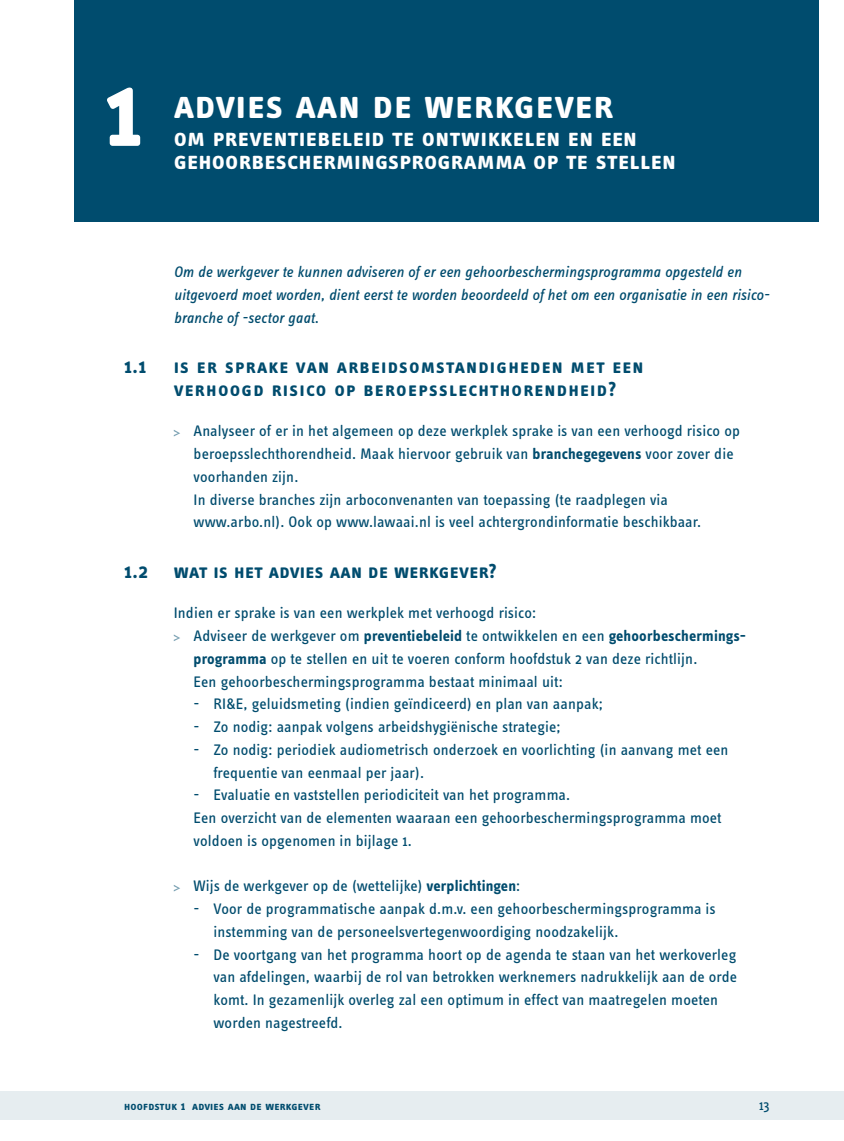
<style>
.page{position:relative;width:844px;height:1141px;background:#fff}
.page>*{position:absolute;margin:0;border:0;box-sizing:border-box;transform-origin:0 0}
.t1{font:105px "Info Text Bold Caps";color:#fff}
.t2{font:42px "Info Text Bold Caps";letter-spacing:.01em;color:#fff}
.t3{font:26.25px/22.8px "Info Text Bold Caps";letter-spacing:.005em;color:#fff}
.t4{font:21px/22.8px "Info Text Bold Caps";letter-spacing:.045em;color:#004c6e}
.t5{font:21px "Info Text Bold Caps";letter-spacing:.01em;color:#004c6e}
.t6{font:15.75px/22.8px "Info Text";letter-spacing:.01em;color:#004c6e}
.t7{font:italic 15.75px/22.8px "Info Text";letter-spacing:.01em;color:#004c6e}
.t8{font:14px "Info Text";color:#004c6e}
.t9{font:12.25px "Info Text Bold Caps";letter-spacing:.01em;color:#004c6e}
.s1{font-weight:700}
</style>
<div class="page">
<div style="left:0;top:1091px;width:843px;height:29px;background:#e6edf0"></div>
<div style="left:74px;top:0;width:745px;height:221px;background:#004c6e"></div>
<svg style="left:174px;top:430px;width:6px;height:6px"></svg>
<svg style="left:174px;top:634px;width:6px;height:7px"></svg>
<svg style="left:174px;top:885px;width:6px;height:6px"></svg>
<h1 class="t1" style="left:104px;top:51px;width:42px">1</h1>
<h2 class="t2" style="left:174px;top:80px;width:441px">advies aan de werkgever</h2>
<h3 class="t3" style="left:174px;top:126px;width:503px">om preventiebeleid te ontwikkelen en een gehoorbe-schermingsprogramma op te stellen</h3>
<p class="t7" style="left:174px;top:261px;width:597px">Om de werkgever te kunnen adviseren of er een gehoorbeschermingsprogramma opgesteld en uitgevoerd moet worden, dient eerst te worden beoordeeld of het om een organisatie in een risico&shy;branche of -sector gaat.</p>
<h3 class="t4" style="left:124px;top:355px;width:24px">1.1</h3>
<h3 class="t4" style="left:174px;top:355px;width:471px">is er sprake van arbeidsomstandigheden met een verhoogd risico op beroepsslechthorendheid?</h3>
<p class="t6" style="left:193px;top:420px;width:547px">Analyseer of er in het algemeen op deze werkplek sprake is van een verhoogd risico op beroepsslechthorendheid. Maak hiervoor gebruik van <span class="s1">branchegegevens</span> voor zover die voorhanden zijn.<br>In diverse branches zijn arboconvenanten van toepassing (te raadplegen via www.arbo.nl). Ook op www.lawaai.nl is veel achtergrondinformatie beschikbaar.</p>
<h3 class="t5" style="left:124px;top:559px;width:374px">1.2 wat is het advies aan de werkgever?</h3>
<p class="t6" style="left:193px;top:602px;width:554px;text-indent:-20px">Indien er sprake is van een werkplek met verhoogd risico:<br>Adviseer de werkgever om <span class="s1">preventiebeleid</span> te ontwikkelen en een <span class="s1">gehoorbeschermings&shy;programma</span> op te stellen en uit te voeren conform hoofdstuk 2 van deze richtlijn.<br>Een gehoorbeschermingsprogramma bestaat minimaal uit:</p>
<p class="t6" style="left:193px;top:693px;width:410px">- RI&amp;E, geluidsmeting (indien geïndiceerd) en plan van aanpak;</p>
<p class="t6" style="left:193px;top:716px;width:368px">- Zo nodig: aanpak volgens arbeidshygiënische strategie;</p>
<p class="t6" style="left:213px;top:738px;width:516px;text-indent:-20px">- Zo nodig: periodiek audiometrisch onderzoek en voorlichting (in aanvang met een frequentie van eenmaal per jaar).</p>
<p class="t6" style="left:193px;top:784px;width:529px">- Evaluatie en vaststellen periodiciteit van het programma.<br>Een overzicht van de elementen waaraan een gehoorbeschermingsprogramma moet voldoen is opgenomen in bijlage 1.</p>
<p class="t6" style="left:193px;top:875px;width:328px">Wijs de werkgever op de (wettelijke) <span class="s1">verplichtingen</span>:</p>
<p class="t6" style="left:213px;top:898px;width:503px;text-indent:-20px">- Voor de programmatische aanpak d.m.v. een gehoorbeschermingsprogramma is instemming van de personeelsvertegenwoordiging noodzakelijk.</p>
<p class="t6" style="left:213px;top:943px;width:525px;text-indent:-20px">- De voortgang van het programma hoort op de agenda te staan van het werkoverleg van afdelingen, waarbij de rol van betrokken werknemers nadrukkelijk aan de orde komt. In gezamenlijk overleg zal een optimum in effect van maatregelen moeten worden nagestreefd.</p>
<p class="t9" style="left:124px;top:1099px;width:198px">hoofdstuk 1 advies aan de werkgever</p>
<p class="t8" style="left:758px;top:1097px;width:12px">13</p>
</div>
